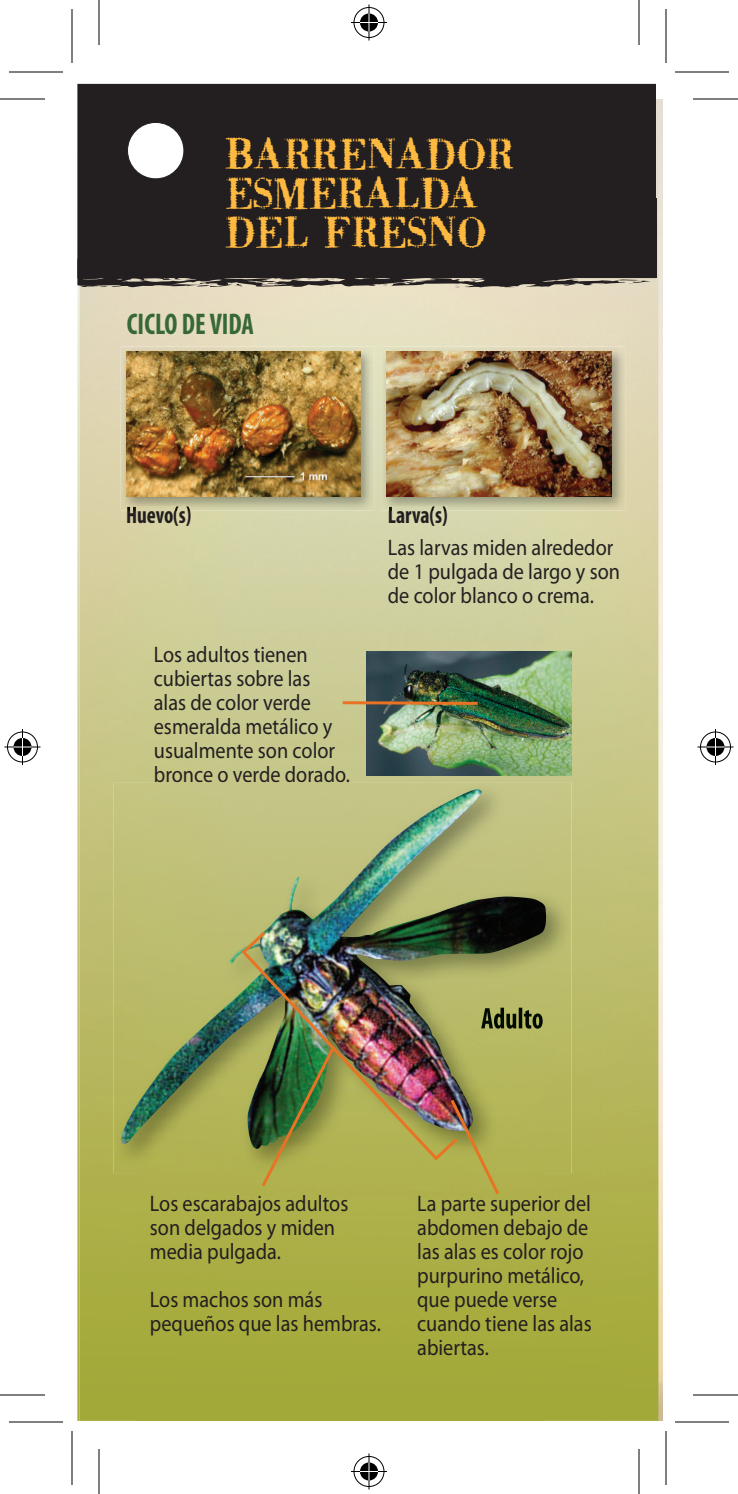
<style>
.page{position:relative;width:738px;height:1494px;background:#fff}
.page>*{position:absolute;margin:0;border:0;box-sizing:border-box;transform-origin:0 0}
.t1{font:48px/39px "Badoni";color:#fdb940;scale:.9 1}
.t2{font:700 condensed 30px "Myriad Pro";color:#376838;scale:.9 1}
.t3{font:700 condensed 24px "Myriad Pro";color:#231f20;scale:.9 1}
.t4{font:22.5px/24px "Myriad Pro";color:#231f20;scale:.9 1}
</style>
<div class="page">
<img style="left:658px;top:99px;width:5px;height:1322px">
<img style="left:80px;top:99px;width:578px;height:304px">
<img style="left:80px;top:403px;width:57px;height:1018px">
<img style="left:369px;top:403px;width:58px;height:379px">
<img style="left:601px;top:403px;width:57px;height:1018px">
<img style="left:137px;top:511px;width:232px;height:271px">
<img style="left:427px;top:511px;width:174px;height:299px">
<img style="left:544px;top:810px;width:57px;height:611px">
<img style="left:137px;top:1173px;width:407px;height:248px">
<div style="left:155px;top:766px;width:194px;height:16px;background:#c5c688"></div>
<img style="left:127px;top:511px;width:64px;height:15px">
<img style="left:389px;top:511px;width:59px;height:15px">
<svg style="left:77px;top:278px;width:579px;height:10px;background:#7a7369"></svg>
<svg style="left:454px;top:285px;width:6px;height:3px"></svg>
<svg style="left:379px;top:284px;width:14px;height:1px"></svg>
<svg style="left:268px;top:278px;width:45px;height:3px"></svg>
<svg style="left:328px;top:279px;width:10px;height:8px"></svg>
<svg style="left:224px;top:278px;width:22px;height:9px"></svg>
<svg style="left:196px;top:285px;width:18px;height:2px"></svg>
<svg style="left:95px;top:286px;width:13px;height:2px"></svg>
<svg style="left:618px;top:278px;width:36px;height:6px"></svg>
<div style="left:78px;top:85px;width:577px;height:192px;background:#231f20"></div>
<div style="left:77px;top:84px;width:579px;height:194px;border:1px solid #231f20"></div>
<div style="left:128px;top:122px;width:56px;height:57px;background:#fff;border-radius:50%"></div>
<div style="left:127px;top:122px;width:57px;height:57px;border:1px solid #231f20;border-radius:50%"></div>
<img style="left:381px;top:346px;width:245px;height:165px">
<img style="left:389px;top:506px;width:59px;height:5px">
<img style="left:386px;top:352px;width:226px;height:145px">
<img style="left:366px;top:651px;width:205px;height:124px">
<svg style="left:343px;top:701px;width:135px;height:4px"></svg>
<img style="left:121px;top:346px;width:253px;height:165px">
<img style="left:127px;top:506px;width:64px;height:5px">
<img style="left:126px;top:352px;width:235px;height:145px">
<img style="left:114px;top:782px;width:458px;height:391px">
<img style="left:155px;top:782px;width:194px;height:1px">
<img style="left:117px;top:789px;width:430px;height:363px">
<svg style="left:448px;top:1096px;width:54px;height:102px;background:#a8a34d"></svg>
<div style="left:259px;top:1163px;width:77px;height:27px;background:#b0b24f"></div>
<img style="left:239px;top:929px;width:222px;height:234px">
<hr style="left:0;top:98px;width:45px;height:2px;background:#000">
<hr style="left:693px;top:98px;width:45px;height:2px;background:#000">
<hr style="left:0;top:1394px;width:45px;height:2px;background:#000">
<hr style="left:693px;top:1394px;width:45px;height:2px;background:#000">
<hr style="left:98px;top:0;width:2px;height:45px;background:#000">
<hr style="left:98px;top:1449px;width:2px;height:45px;background:#000">
<hr style="left:638px;top:0;width:2px;height:45px;background:#000">
<hr style="left:638px;top:1449px;width:2px;height:45px;background:#000">
<hr style="left:9px;top:71px;width:54px;height:2px;background:#000">
<hr style="left:675px;top:71px;width:54px;height:2px;background:#000">
<hr style="left:9px;top:1421px;width:54px;height:2px;background:#000">
<hr style="left:675px;top:1421px;width:54px;height:2px;background:#000">
<hr style="left:71px;top:9px;width:2px;height:54px;background:#000">
<hr style="left:71px;top:1431px;width:2px;height:54px;background:#000">
<hr style="left:665px;top:9px;width:2px;height:54px;background:#000">
<hr style="left:665px;top:1431px;width:2px;height:54px;background:#000">
<div style="left:352px;top:6px;width:34px;height:33px;border:4px solid #fff;border-radius:50%"></div>
<hr style="left:351px;top:21px;width:36px;height:3px;background:#fff">
<hr style="left:367px;top:4px;width:4px;height:36px;background:#fff">
<div style="left:358px;top:12px;width:22px;height:21px;border:4px solid #fff;border-radius:50%"></div>
<div style="left:354px;top:7px;width:30px;height:31px;border:1px solid #000;border-radius:50%"></div>
<hr style="left:351px;top:22px;width:36px;height:1px;background:#000">
<hr style="left:368px;top:4px;width:2px;height:36px;background:#000">
<svg style="left:360px;top:14px;width:18px;height:18px"></svg>
<div style="left:352px;top:1455px;width:34px;height:33px;border:4px solid #fff;border-radius:50%"></div>
<hr style="left:351px;top:1470px;width:36px;height:3px;background:#fff">
<hr style="left:367px;top:1454px;width:4px;height:36px;background:#fff">
<div style="left:358px;top:1461px;width:22px;height:21px;border:4px solid #fff;border-radius:50%"></div>
<div style="left:354px;top:1456px;width:30px;height:31px;border:1px solid #000;border-radius:50%"></div>
<hr style="left:351px;top:1471px;width:36px;height:1px;background:#000">
<hr style="left:368px;top:1454px;width:2px;height:36px;background:#000">
<svg style="left:360px;top:1462px;width:18px;height:18px"></svg>
<div style="left:6px;top:730px;width:33px;height:34px;border:4px solid #fff;border-radius:50%"></div>
<hr style="left:4px;top:745px;width:36px;height:4px;background:#fff">
<hr style="left:21px;top:729px;width:3px;height:36px;background:#fff">
<div style="left:12px;top:736px;width:21px;height:22px;border:4px solid #fff;border-radius:50%"></div>
<div style="left:7px;top:732px;width:31px;height:30px;border:1px solid #000;border-radius:50%"></div>
<hr style="left:4px;top:746px;width:36px;height:2px;background:#000">
<hr style="left:22px;top:729px;width:1px;height:36px;background:#000">
<svg style="left:14px;top:738px;width:18px;height:18px"></svg>
<div style="left:699px;top:730px;width:33px;height:34px;border:4px solid #fff;border-radius:50%"></div>
<hr style="left:698px;top:745px;width:36px;height:4px;background:#fff">
<hr style="left:714px;top:729px;width:3px;height:36px;background:#fff">
<div style="left:705px;top:736px;width:21px;height:22px;border:4px solid #fff;border-radius:50%"></div>
<div style="left:700px;top:732px;width:31px;height:30px;border:1px solid #000;border-radius:50%"></div>
<hr style="left:698px;top:746px;width:36px;height:2px;background:#000">
<hr style="left:715px;top:729px;width:1px;height:36px;background:#000">
<svg style="left:706px;top:738px;width:18px;height:18px"></svg>
<h1 class="t1" style="left:225px;top:134px;width:323px">BARRENADOR<br>ESMERALDA<br>DEL FRESNO</h1>
<h2 class="t2" style="left:127px;top:305px;width:142px">CICLO DE VIDA</h2>
<p class="t3" style="left:126px;top:500px;width:74px">Huevo(s)</p>
<p class="t3" style="left:388px;top:500px;width:68px">Larva(s)</p>
<p class="t4" style="left:388px;top:535px;width:260px">Las larvas miden alrededor de 1 pulgada de largo y son de color blanco o crema.</p>
<p class="t4" style="left:154px;top:642px;width:219px">Los adultos tienen cubiertas sobre las<br>alas de color verde esmeralda metálico y usualmente son color bronce o verde dorado.</p>
<p class="t4" style="left:150px;top:1191px;width:222px">Los escarabajos adultos son delgados y miden media pulgada.</p>
<p class="t4" style="left:150px;top:1287px;width:258px">Los machos son más pequeños que las hembras.</p>
<p class="t4" style="left:417px;top:1191px;width:195px">La parte superior del abdomen debajo de las alas es color rojo purpurino metálico, que puede verse cuando tiene las alas abiertas.</p>
</div>
